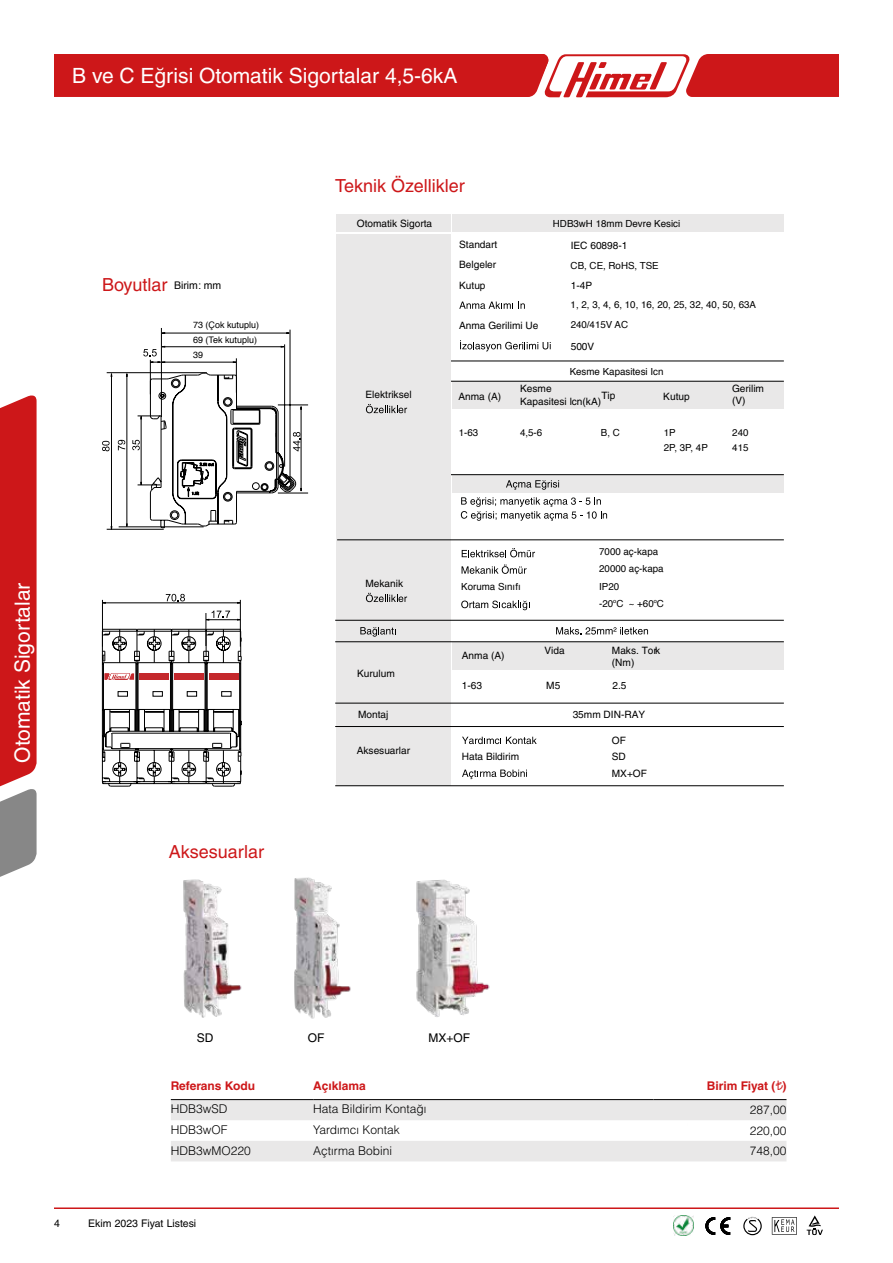
<style>
.page{position:relative;width:893px;height:1263px;background:#fff}
.page>*{position:absolute;margin:0;border:0;box-sizing:border-box;transform-origin:0 0}
.t1{font:21px "Helvetica LT Std";color:#fff}
.t2{font:18px "Helvetica LT Std";color:#cd1719}
.t3{font:300 12px "Helvetica LT Std";color:#000}
.t4{font:700 12px "Helvetica LT Std";color:#cd1719}
.t5{font:12px "Helvetica LT Std";color:#000}
.t6{font:10.5px "Helvetica LT Std";color:#000}
.t7{font:10.5px "Helvetica";color:#000}
.t8{font:10.05px/12.6px "Helvetica LT Std";color:#000}
.t9{font:9.75px/15px "Helvetica";color:#000}
.t10{font:9px/14.7px "Helvetica";color:#000}
.s1{font-family:"Helvetica LT Std"}
.s2{font-family:"Abaku TL Sym Sans";font-weight:400}
</style>
<div class="page">
<hr style="left:54px;top:1207px;width:785px;height:2px;background:#cd1719">
<svg style="left:0;top:395px;width:37px;height:482px;background:#c6393a"></svg>
<img style="left:674px;top:1216px;width:19px;height:19px">
<svg style="left:705px;top:1217px;width:25px;height:18px"></svg>
<svg style="left:772px;top:1217px;width:25px;height:17px"></svg>
<svg style="left:743px;top:1217px;width:19px;height:18px"></svg>
<svg style="left:807px;top:1215px;width:16px;height:20px"></svg>
<div style="left:452px;top:642px;width:332px;height:28px;background:#e9e8e8"></div>
<div style="left:452px;top:214px;width:332px;height:18px;background:#e9e8e8"></div>
<div style="left:452px;top:475px;width:332px;height:18px;background:#e9e8e8"></div>
<div style="left:336px;top:214px;width:114px;height:18px;background:#e9e8e8"></div>
<div style="left:336px;top:540px;width:114px;height:88px;background:#e9e8e8"></div>
<div style="left:336px;top:620px;width:114px;height:25px;background:#e9e8e8"></div>
<div style="left:336px;top:643px;width:114px;height:62px;background:#e9e8e8"></div>
<div style="left:336px;top:704px;width:114px;height:26px;background:#e9e8e8"></div>
<div style="left:336px;top:727px;width:114px;height:59px;background:#e9e8e8"></div>
<div style="left:452px;top:381px;width:332px;height:28px;background:#e9e8e8"></div>
<hr style="left:335px;top:785px;width:449px;height:1px;background:#000">
<hr style="left:335px;top:726px;width:449px;height:1px;background:#000">
<hr style="left:335px;top:703px;width:449px;height:1px;background:#000">
<hr style="left:335px;top:641px;width:449px;height:1px;background:#000">
<hr style="left:335px;top:620px;width:449px;height:1px;background:#000">
<hr style="left:448px;top:474px;width:336px;height:1px;background:#000">
<hr style="left:448px;top:381px;width:336px;height:1px;background:#000">
<hr style="left:448px;top:361px;width:336px;height:1px;background:#000">
<div style="left:336px;top:234px;width:114px;height:305px;background:#e9e8e8"></div>
<hr style="left:337px;top:539px;width:447px;height:1px;background:#000">
<svg style="left:462px;top:737px;width:75px;height:7px"></svg>
<svg style="left:462px;top:769px;width:65px;height:10px"></svg>
<svg style="left:462px;top:548px;width:73px;height:9px"></svg>
<svg style="left:462px;top:564px;width:65px;height:10px"></svg>
<svg style="left:461px;top:601px;width:69px;height:9px"></svg>
<svg style="left:461px;top:497px;width:146px;height:24px"></svg>
<svg style="left:459px;top:302px;width:66px;height:7px"></svg>
<svg style="left:460px;top:340px;width:91px;height:11px"></svg>
<svg style="left:556px;top:627px;width:92px;height:8px"></svg>
<svg style="left:360px;top:627px;width:36px;height:10px"></svg>
<svg style="left:366px;top:593px;width:41px;height:9px"></svg>
<svg style="left:366px;top:404px;width:41px;height:9px"></svg>
<svg style="left:506px;top:480px;width:53px;height:10px"></svg>
<hr style="left:111px;top:374px;width:1px;height:155px;background:#000">
<hr style="left:164px;top:333px;width:124px;height:1px;background:#000">
<hr style="left:165px;top:346px;width:117px;height:1px;background:#000">
<hr style="left:165px;top:362px;width:68px;height:1px;background:#000">
<hr style="left:107px;top:529px;width:57px;height:1px;background:#000">
<hr style="left:107px;top:372px;width:100px;height:1px;background:#000">
<hr style="left:278px;top:405px;width:30px;height:1px;background:#000">
<hr style="left:278px;top:493px;width:30px;height:1px;background:#000">
<hr style="left:150px;top:360px;width:1px;height:34px;background:#000">
<hr style="left:161px;top:328px;width:1px;height:89px;background:#000">
<hr style="left:236px;top:358px;width:1px;height:35px;background:#000">
<hr style="left:284px;top:344px;width:1px;height:123px;background:#000">
<hr style="left:290px;top:330px;width:1px;height:149px;background:#000">
<svg style="left:143px;top:346px;width:22px;height:17px"></svg>
<svg style="left:102px;top:441px;width:8px;height:10px"></svg>
<svg style="left:118px;top:372px;width:184px;height:157px"></svg>
<hr style="left:104px;top:603px;width:135px;height:1px;background:#000">
<hr style="left:208px;top:619px;width:30px;height:1px;background:#000">
<hr style="left:102px;top:600px;width:1px;height:47px;background:#000">
<hr style="left:206px;top:613px;width:1px;height:33px;background:#000">
<hr style="left:240px;top:600px;width:1px;height:47px;background:#000">
<svg style="left:166px;top:594px;width:19px;height:7px"></svg>
<svg style="left:206px;top:610px;width:24px;height:10px"></svg>
<svg style="left:101px;top:629px;width:141px;height:158px"></svg>
<svg style="left:171px;top:1100px;width:615px;height:61px"></svg>
<hr style="left:171px;top:1099px;width:142px;height:1px;background:#000">
<hr style="left:313px;top:1099px;width:340px;height:1px;background:#000">
<hr style="left:653px;top:1099px;width:133px;height:1px;background:#000">
<img style="left:416px;top:879px;width:74px;height:138px">
<img style="left:294px;top:877px;width:57px;height:142px">
<img style="left:183px;top:879px;width:59px;height:139px">
<svg style="left:54px;top:54px;width:785px;height:43px;background:#d33335"></svg>
<h1 class="t1" style="left:10px;top:763px;width:181px;rotate:-90deg">Otomatik Sigortalar</h1>
<h1 class="t1" style="left:72px;top:63px;width:387px">B ve C Eğrisi Otomatik Sigortalar 4,5-6kA</h1>
<h2 class="t2" style="left:102px;top:274px;width:67px">Boyutlar</h2>
<p class="t7" style="left:174px;top:277px;width:49px">Birim: mm</p>
<p class="t10" style="left:193px;top:318px;width:68px">73 (Çok kutuplu)</p>
<p class="t10" style="left:193px;top:333px;width:66px">69 (Tek kutuplu)<br>39</p>
<h2 class="t2" style="left:169px;top:841px;width:97px">Aksesuarlar</h2>
<h2 class="t2" style="left:335px;top:175px;width:131px">Teknik Özellikler</h2>
<p class="t8" style="left:357px;top:217px;width:77px">Otomatik Sigorta</p>
<p class="t8" style="left:459px;top:234px;width:40px;line-height:20.2px;text-align:justify">Standart Belgeler Kutup</p>
<p class="t8" style="left:459px;top:319px;width:81px">Anma Gerilimi Ue</p>
<p class="t9" style="left:553px;top:217px;width:129px">HDB3wH 18mm Devre Kesici</p>
<p class="t8" style="left:571px;top:239px;width:58px">IEC 60898-1</p>
<p class="t8" style="left:571px;top:279px;width:23px">1-4P</p>
<p class="t9" style="left:571px;top:258px;width:90px">CB, CE, RoHS, TSE</p>
<p class="t9" style="left:571px;top:297px;width:187px">1, 2, 3, 4, 6, 10, 16, 20, 25, 32, 40, 50, 63A</p>
<p class="t9" style="left:571px;top:317px;width:59px">240/415V AC</p>
<p class="t8" style="left:571px;top:340px;width:25px">500V</p>
<p class="t9" style="left:570px;top:364px;width:95px">Kesme Kapasitesi Icn</p>
<p class="t8" style="left:365px;top:388px;width:48px">Elektriksel</p>
<p class="t8" style="left:365px;top:577px;width:39px">Mekanik</p>
<p class="t8" style="left:357px;top:667px;width:39px">Kurulum</p>
<p class="t8" style="left:358px;top:708px;width:32px">Montaj</p>
<p class="t8" style="left:357px;top:744px;width:55px">Aksesuarlar</p>
<p class="t8" style="left:458px;top:390px;width:44px">Anma (A)</p>
<p class="t8" style="left:601px;top:389px;width:16px">Tip</p>
<p class="t8" style="left:663px;top:390px;width:28px">Kutup</p>
<p class="t8" style="left:732px;top:383px;width:34px;line-height:11.4px">Gerilim (V)</p>
<p class="t8" style="left:520px;top:382px;width:82px">Kesme<br>Kapasitesi lcn(kA)</p>
<p class="t9" style="left:459px;top:425px;width:21px">1-63</p>
<p class="t9" style="left:520px;top:425px;width:24px">4,5-6</p>
<p class="t9" style="left:601px;top:425px;width:20px">B, C</p>
<p class="t9" style="left:664px;top:425px;width:46px">1P<br>2P, 3P, 4P</p>
<p class="t9" style="left:732px;top:425px;width:18px">240<br>415</p>
<p class="t9" style="left:461px;top:580px;width:61px">Koruma Sınıfı</p>
<p class="t8" style="left:462px;top:649px;width:44px">Anma (A)</p>
<p class="t9" style="left:599px;top:544px;width:66px;line-height:16.8px">7000 aç-kapa<br>20000 aç-kapa</p>
<p class="t9" style="left:599px;top:579px;width:66px;line-height:16.4px">IP20<br>-20<sup>o</sup>C <span class="s1">~</span> +60<sup>o</sup>C</p>
<p class="t8" style="left:545px;top:644px;width:22px">Vida</p>
<p class="t8" style="left:612px;top:644px;width:50px">Maks. Tork (Nm)</p>
<p class="t8" style="left:462px;top:679px;width:22px">1-63</p>
<p class="t8" style="left:546px;top:679px;width:16px">M5</p>
<p class="t8" style="left:462px;top:750px;width:59px">Hata Bildirim</p>
<p class="t8" style="left:612px;top:679px;width:16px">2.5</p>
<p class="t8" style="left:573px;top:708px;width:74px">35mm DIN-RAY</p>
<p class="t8" style="left:612px;top:732px;width:37px;line-height:16.5px">OF<br>SD<br>MX+OF</p>
<p class="t5" style="left:197px;top:1031px;width:18px">SD</p>
<p class="t5" style="left:308px;top:1031px;width:18px">OF</p>
<p class="t5" style="left:429px;top:1031px;width:43px">MX+OF</p>
<p class="t4" style="left:171px;top:1078px;width:86px">Referans Kodu</p>
<p class="t4" style="left:313px;top:1078px;width:54px">Açıklama</p>
<p class="t4" style="left:707px;top:1079px;width:81px">Birim Fiyat (<span class="s2">¨</span>)</p>
<p class="t3" style="left:171px;top:1101px;width:58px">HDB3wSD</p>
<p class="t3" style="left:313px;top:1101px;width:115px">Hata Bildirim Kontağı</p>
<p class="t3" style="left:750px;top:1102px;width:38px">287,00</p>
<p class="t3" style="left:171px;top:1122px;width:58px">HDB3wOF</p>
<p class="t3" style="left:313px;top:1122px;width:88px">Yardımcı Kontak</p>
<p class="t3" style="left:750px;top:1123px;width:38px">220,00</p>
<p class="t3" style="left:171px;top:1143px;width:82px">HDB3wMO220</p>
<p class="t3" style="left:313px;top:1143px;width:80px">Açtırma Bobini</p>
<p class="t3" style="left:750px;top:1144px;width:38px">748,00</p>
<p class="t6" style="left:54px;top:1217px;width:7px">4</p>
<p class="t6" style="left:88px;top:1217px;width:110px">Ekim 2023 Fiyat Listesi</p>
</div>
